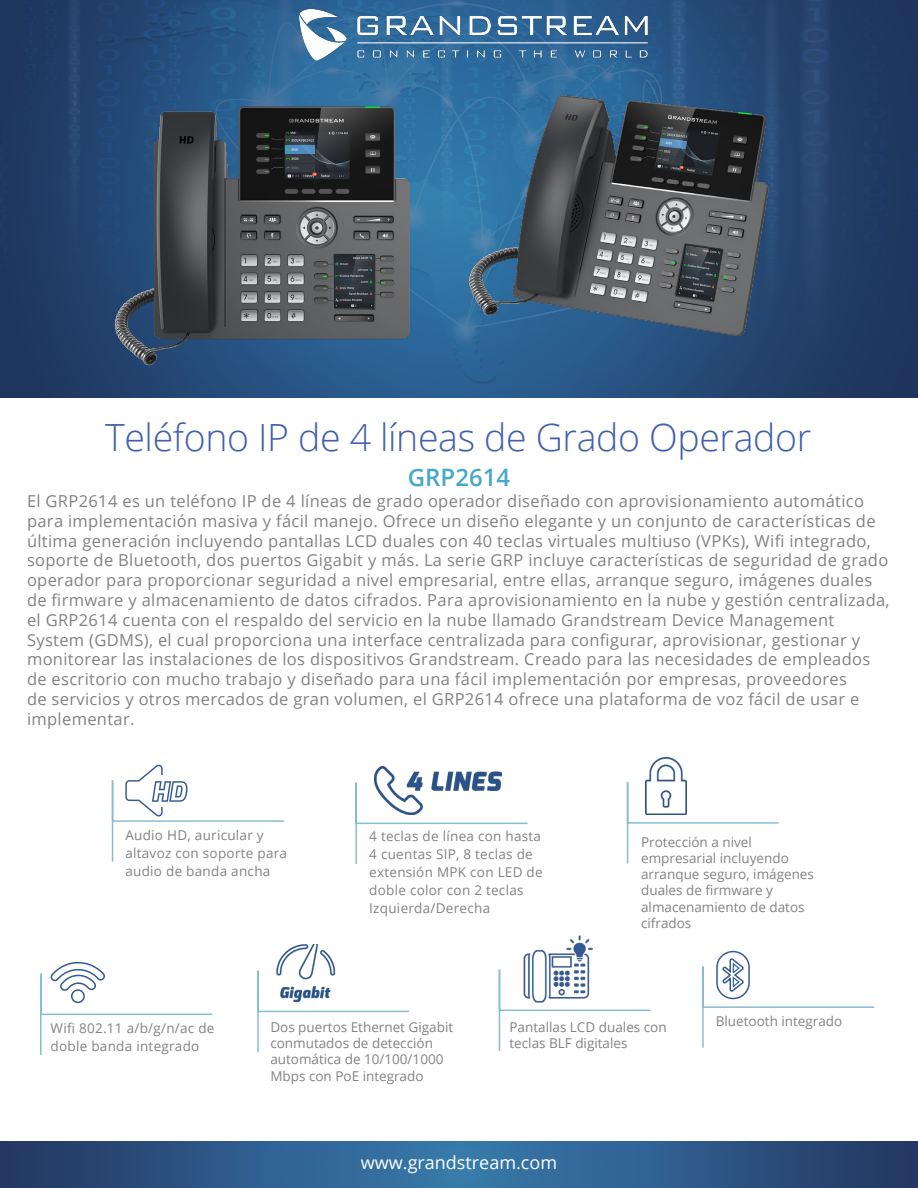
<style>
.page{position:relative;width:918px;height:1188px;background:#fff}
.page>*{position:absolute;margin:0;border:0;box-sizing:border-box;transform-origin:0 0}
.t1{font:300 37.5px "Open Sans";letter-spacing:-.01em;color:#4160ac}
.t2{font:600 24px "Open Sans";color:#46a8ca}
.t3{font:18px "Open Sans";color:#fff}
.t4{font:16.5px/19.8px "Open Sans";letter-spacing:.02em;color:#808285}
.t5{font:13.5px/16.2px "Open Sans";color:#808285}
.t6{font:13.5px/18px "Open Sans";letter-spacing:.02em;color:#808285}
</style>
<div class="page">
<img style="left:0;top:0;width:918px;height:397px">
<img style="left:402px;top:60px;width:502px;height:304px">
<img style="left:291px;top:10px;width:362px;height:53px">
<svg style="left:0;top:1142px;width:918px;height:46px;background:#2d5988"></svg>
<svg style="left:257px;top:970px;width:153px;height:82px"></svg>
<img style="left:275px;top:944px;width:61px;height:59px">
<svg style="left:40px;top:961px;width:173px;height:94px"></svg>
<svg style="left:111px;top:764px;width:173px;height:98px"></svg>
<img style="left:81px;top:64px;width:413px;height:313px">
<svg style="left:355px;top:782px;width:173px;height:82px"></svg>
<img style="left:523px;top:935px;width:70px;height:33px">
<img style="left:374px;top:766px;width:128px;height:49px">
<svg style="left:498px;top:968px;width:153px;height:83px"></svg>
<svg style="left:626px;top:781px;width:153px;height:83px"></svg>
<img style="left:645px;top:758px;width:41px;height:56px">
<svg style="left:702px;top:950px;width:173px;height:98px"></svg>
<h1 class="t1" style="left:105px;top:412px;width:708px">Teléfono IP de 4 líneas de Grado Operador</h1>
<p class="t4" style="left:27px;top:491px;width:864px">El GRP2614 es un teléfono IP de 4 líneas de grado operador diseñado con aprovisionamiento automático para implementación masiva y fácil manejo. Ofrece un diseño elegante y un conjunto de características de última generación incluyendo pantallas LCD duales con 40 teclas virtuales multiuso (VPKs), Wifi integrado, soporte de Bluetooth, dos puertos Gigabit y más. La serie GRP incluye características de seguridad de grado operador para proporcionar seguridad a nivel empresarial, entre ellas, arranque seguro, imágenes duales de firmware y almacenamiento de datos cifrados. Para aprovisionamiento en la nube y gestión centralizada, el GRP2614 cuenta con el respaldo del servicio en la nube llamado Grandstream Device Management System (GDMS), el cual proporciona una interface centralizada para configurar, aprovisionar, gestionar y monitorear las instalaciones de los dispositivos Grandstream. Creado para las necesidades de empleados de escritorio con mucho trabajo y diseñado para una fácil implementación por empresas, proveedores<br>de servicios y otros mercados de gran volumen, el GRP2614 ofrece una plataforma de voz fácil de usar e implementar.</p>
<h2 class="t2" style="left:408px;top:461px;width:104px">GRP2614</h2>
<p class="t6" style="left:125px;top:826px;width:163px">Audio HD, auricular y altavoz con soporte para audio de banda ancha</p>
<p class="t6" style="left:369px;top:826px;width:175px">4 teclas de línea con hasta<br>4 cuentas SIP, 8 teclas de extensión MPK con LED de doble color con 2 teclas<br>Izquierda/Derecha</p>
<p class="t5" style="left:641px;top:833px;width:174px">Protección a nivel empresarial incluyendo arranque seguro, imágenes duales de firmware y almacenamiento de datos cifrados</p>
<p class="t6" style="left:51px;top:1019px;width:165px">Wifi 802.11 a/b/g/n/ac de doble banda integrado</p>
<p class="t5" style="left:270px;top:1019px;width:184px">Dos puertos Ethernet Gigabit conmutados de detección automática de 10/100/1000<br>Mbps con PoE integrado</p>
<p class="t5" style="left:510px;top:1019px;width:159px">Pantallas LCD duales con teclas BLF digitales</p>
<p class="t3" style="left:361px;top:1151px;width:198px">www.grandstream.com</p>
<p class="t5" style="left:716px;top:1013px;width:128px">Bluetooth integrado</p>
</div>
